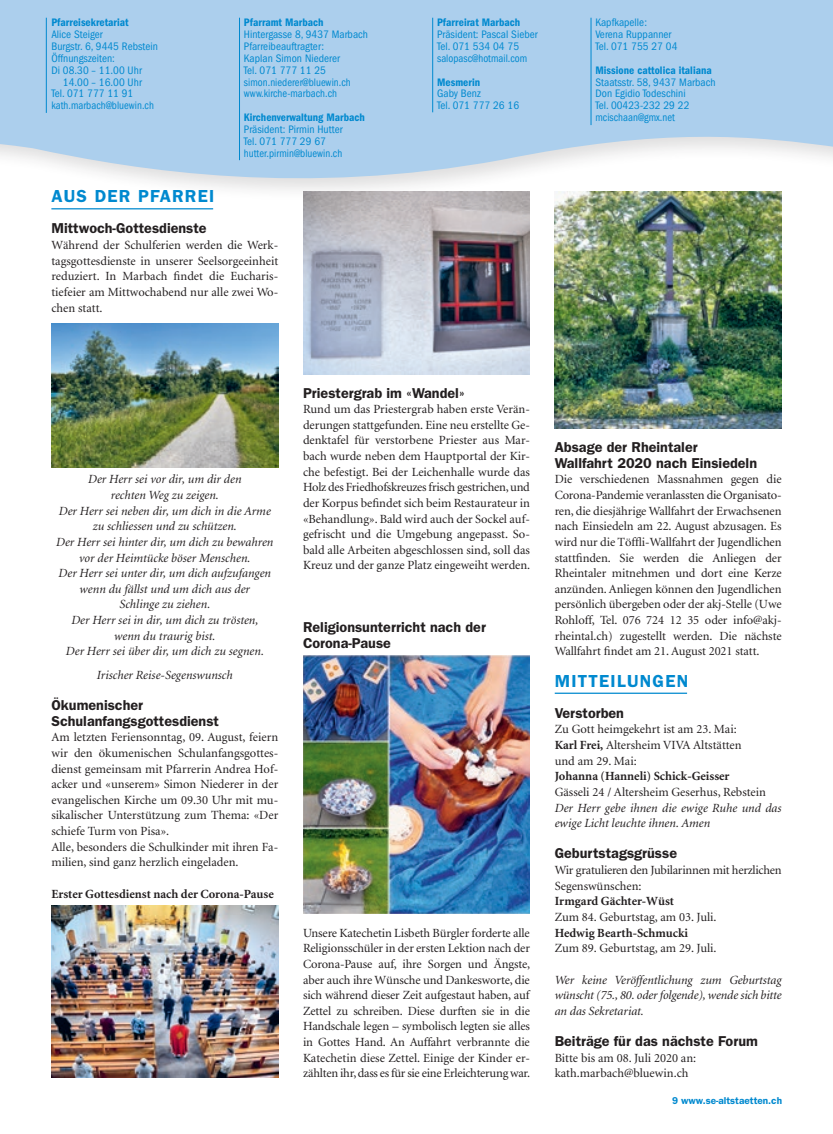
<style>
.page{position:relative;width:833px;height:1134px;background:#fff}
.page>*{position:absolute;margin:0;border:0;box-sizing:border-box;transform-origin:0 0}
.t1{font:600 17.5px "Franklin Gothic LT";letter-spacing:.07em;color:#0089cf}
.t2{font:600 14.38px/15.6px "Franklin Gothic LT";color:#231f20}
.t3{font:12.5px/15.6px "Minion LT";color:#231f20;text-align:justify}
.t4{font:italic 12.5px/15.6px "Minion LT";color:#231f20;text-align:center}
.t5{font:700 12.5px "Minion LT";color:#231f20}
.t6{font:12.5px/15.6px "Minion LT";letter-spacing:-.02em;color:#231f20}
.t7{font:condensed 11.25px/11.9px "Franklin Gothic LT";letter-spacing:.005em;color:#0089cf}
.t8{font:600 condensed 11.25px "Franklin Gothic LT";letter-spacing:.005em;color:#0089cf}
.t9{font:600 10px "Franklin Gothic LT";color:#0089cf}
.s1{font-weight:700}
</style>
<div class="page">
<svg style="left:0;top:0;width:833px;height:200px;background:#bad6ee"></svg>
<hr style="left:239px;top:18px;width:1px;height:142px;background:#0089cf">
<hr style="left:432px;top:18px;width:1px;height:94px;background:#0089cf">
<hr style="left:591px;top:18px;width:1px;height:107px;background:#0089cf">
<hr style="left:46px;top:18px;width:1px;height:95px;background:#0089cf">
<hr style="left:51px;top:208px;width:162px;height:1px;background:#0089cf">
<hr style="left:555px;top:693px;width:132px;height:1px;background:#0089cf">
<img style="left:51px;top:323px;width:227px;height:145px">
<img style="left:51px;top:905px;width:227px;height:172px">
<img style="left:303px;top:191px;width:227px;height:183px">
<img style="left:303px;top:655px;width:227px;height:258px">
<img style="left:555px;top:191px;width:226px;height:238px">
<p class="t8" style="left:51px;top:16px;width:79px">Pfarreisekretariat</p>
<p class="t7" style="left:51px;top:28px;width:108px">Alice Steiger<br>Burgstr. 6, 9445 Rebstein<br>Öffnungszeiten:<br>Di 08.30 – 11.00 Uhr</p>
<p class="t7" style="left:51px;top:76px;width:104px;text-indent:12px">14.00 – 16.00 Uhr<br>Tel. 071 777 11 91 kath.marbach@bluewin.ch</p>
<p class="t8" style="left:244px;top:16px;width:81px">Pfarramt Marbach</p>
<p class="t7" style="left:244px;top:28px;width:126px">Hintergasse 8, 9437 Marbach<br>Pfarreibeauftragter:<br>Kaplan Simon Niederer<br>Tel. 071 777 11 25 simon.niederer@bluewin.ch www.kirche-marbach.ch</p>
<p class="t8" style="left:244px;top:111px;width:122px">Kirchenverwaltung Marbach</p>
<p class="t7" style="left:244px;top:123px;width:100px">Präsident: Pirmin Hutter<br>Tel. 071 777 29 67 hutter.pirmin@bluewin.ch</p>
<h1 class="t1" style="left:51px;top:186px;width:164px">AUS DER PFARREI</h1>
<p class="t2" style="left:51px;top:221px;width:157px">Mittwoch-Gottesdienste</p>
<p class="t3" style="left:51px;top:238px;width:228px">Während der Schulferien werden die Werk&shy;tagsgottesdienste in unserer Seelsorgeeinheit reduziert. In Marbach findet die Eucharis&shy;tiefeier am Mittwochabend nur alle zwei Wo&shy;chen statt.</p>
<p class="t8" style="left:437px;top:16px;width:85px">Pfarreirat Marbach</p>
<p class="t7" style="left:437px;top:28px;width:102px">Präsident: Pascal Sieber<br>Tel. 071 534 04 75 salopasc@hotmail.com</p>
<p class="t8" style="left:437px;top:75px;width:44px">Mesmerin</p>
<p class="t7" style="left:437px;top:88px;width:83px">Gaby Benz<br>Tel. 071 777 26 16</p>
<p class="t7" style="left:595px;top:17px;width:83px">Kapfkapelle:<br>Verena Ruppanner<br>Tel. 071 755 27 04</p>
<p class="t8" style="left:595px;top:64px;width:118px">Missione cattolica italiana</p>
<p class="t7" style="left:595px;top:76px;width:122px">Staatsstr. 58, 9437 Marbach<br>Don Egidio Todeschini<br>Tel. 00423-232 29 22 mcischaan@gmx.net</p>
<p class="t4" style="left:56px;top:472px;width:219px">Der Herr sei vor dir, um dir den<br>rechten Weg zu zeigen.<br>Der Herr sei neben dir, um dich in die Arme zu schliessen und zu schützen.<br>Der Herr sei hinter dir, um dich zu bewahren vor der Heimtücke böser Menschen.<br>Der Herr sei unter dir, um dich aufzufangen wenn du fällst und um dich aus der<br>Schlinge zu ziehen.<br>Der Herr sei in dir, um dich zu trösten,<br>wenn du traurig bist.<br>Der Herr sei über dir, um dich zu segnen.</p>
<p class="t4" style="left:97px;top:667px;width:137px">Irischer Reise-Segenswunsch</p>
<p class="t2" style="left:51px;top:697px;width:169px">Ökumenischer<br>Schulanfangsgottesdienst</p>
<p class="t3" style="left:51px;top:730px;width:228px;text-align:left">Am letzten Feriensonntag, 09. August, feiern wir den ökumenischen Schulanfangsgottes&shy;dienst gemeinsam mit Pfarrerin Andrea Hof&shy;acker und «unserem» Simon Niederer in der evangelischen Kirche um 09.30 Uhr mit mu&shy;sikalischer Unterstützung zum Thema: «Der schiefe Turm von Pisa».<br>Alle, besonders die Schulkinder mit ihren Fa&shy;milien, sind ganz herzlich eingeladen.</p>
<p class="t5" style="left:51px;top:887px;width:224px">Erster Gottesdienst nach der Corona-Pause</p>
<p class="t2" style="left:303px;top:385px;width:163px">Priestergrab im «Wandel»</p>
<p class="t3" style="left:303px;top:402px;width:229px">Rund um das Priestergrab haben erste Verän&shy;derungen stattgefunden. Eine neu erstellte Ge&shy;denktafel für verstorbene Priester aus Mar&shy;bach wurde neben dem Hauptportal der Kir&shy;che befestigt. Bei der Leichenhalle wurde das Holz des Friedhofskreuzes frisch gestrichen, und der Korpus befindet sich beim Restaurateur in «Behandlung». Bald wird auch der Sockel auf&shy;gefrischt und die Umgebung angepasst. So&shy;bald alle Arbeiten abgeschlossen sind, soll das Kreuz und der ganze Platz eingeweiht werden.</p>
<p class="t2" style="left:303px;top:619px;width:184px">Religionsunterricht nach der<br>Corona-Pause</p>
<p class="t3" style="left:303px;top:925px;width:229px">Unsere Katechetin Lisbeth Bürgler forderte alle Religionsschüler in der ersten Lektion nach der Corona-Pause auf, ihre Sorgen und Ängste, aber auch ihre Wünsche und Dankesworte, die sich während dieser Zeit aufgestaut haben, auf Zettel zu schreiben. Diese durften sie in die Handschale legen – symbolisch legten sie alles in Gottes Hand. An Auffahrt verbrannte die Katechetin diese Zettel. Einige der Kinder er&shy;zählten ihr, dass es für sie eine Erleichterung war.</p>
<p class="t2" style="left:555px;top:439px;width:204px">Absage der Rheintaler<br>Wallfahrt 2020 nach Einsiedeln</p>
<p class="t3" style="left:555px;top:472px;width:228px">Die verschiedenen Massnahmen gegen die Corona-Pandemie veranlassten die Organisato&shy;ren, die diesjährige Wallfahrt der Erwachsenen nach Einsiedeln am 22. August abzusagen. Es wird nur die Töffli-Wallfahrt der Jugendlichen stattfinden. Sie werden die Anliegen der Rheintaler mitnehmen und dort eine Kerze anzünden. Anliegen können den Jugendlichen persönlich übergeben oder der akj-Stelle (Uwe Rohloff, Tel. 076 724 12 35 oder info@akj&shy;rheintal.ch) zugestellt werden. Die nächste Wallfahrt findet am 21. August 2021 statt.</p>
<h1 class="t1" style="left:555px;top:670px;width:135px">MITTEILUNGEN</h1>
<p class="t2" style="left:555px;top:705px;width:71px">Verstorben</p>
<p class="t3" style="left:555px;top:722px;width:188px;text-align:left">Zu Gott heimgekehrt ist am 23. Mai:<br><span class="s1">Karl Frei,</span> Altersheim VIVA Altstätten und am 29. Mai:</p>
<p class="t5" style="left:555px;top:770px;width:176px">Johanna (Hanneli) Schick-Geisser</p>
<p class="t3" style="left:555px;top:785px;width:213px">Gässeli 24 / Altersheim Geserhus, Rebstein</p>
<p class="t4" style="left:555px;top:800px;width:228px;text-align:left">Der Herr gebe ihnen die ewige Ruhe und das ewige Licht leuchte ihnen. Amen</p>
<p class="t2" style="left:555px;top:846px;width:124px">Geburtstagsgrüsse</p>
<p class="t6" style="left:555px;top:863px;width:228px">Wir gratulieren den Jubilarinnen mit herzlichen<br>Segenswünschen:</p>
<p class="t5" style="left:555px;top:895px;width:121px">Irmgard Gächter-Wüst</p>
<p class="t3" style="left:555px;top:910px;width:163px">Zum 84. Geburtstag, am 03. Juli.</p>
<p class="t5" style="left:555px;top:926px;width:135px">Hedwig Bearth-Schmucki</p>
<p class="t3" style="left:555px;top:941px;width:163px">Zum 89. Geburtstag, am 29. Juli.</p>
<p class="t4" style="left:555px;top:972px;width:228px;text-align:justify">Wer keine Veröffentlichung zum Geburtstag wünscht (75., 80. oder folgende), wende sich bitte an das Sekretariat.</p>
<p class="t2" style="left:555px;top:1033px;width:205px">Beiträge für das nächste Forum</p>
<p class="t3" style="left:555px;top:1050px;width:143px">Bitte bis am 08. Juli 2020 an: kath.marbach@bluewin.ch</p>
<p class="t9" style="left:672px;top:1094px;width:111px">9 www.se-altstaetten.ch</p>
</div>
